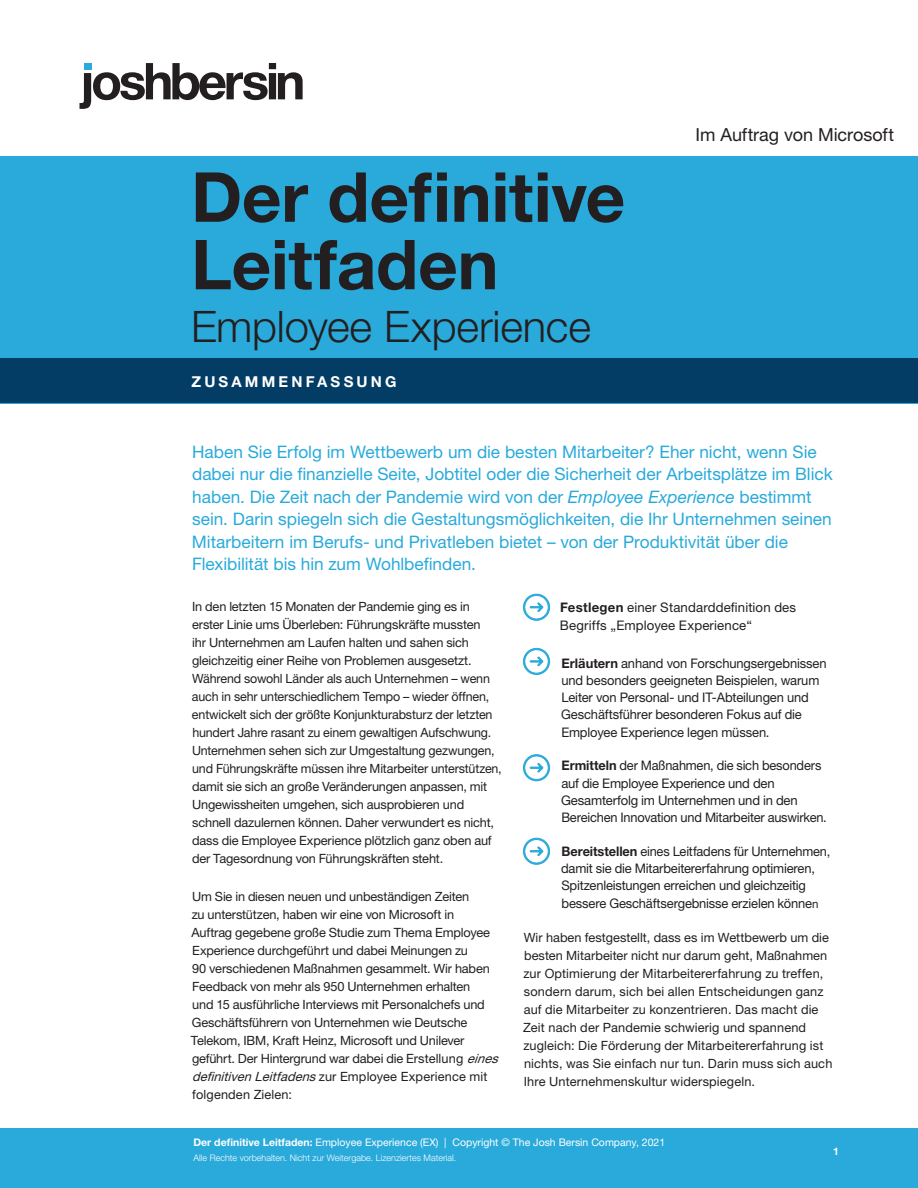
<style>
.page{position:relative;width:918px;height:1188px;background:#fff}
.page>*{position:absolute;margin:0;border:0;box-sizing:border-box;transform-origin:0 0}
.Body_Text{font:700 69px/67.5px "Helvetica Neue LT Std";letter-spacing:-.005em;color:#231f20}
.Body_Text-2{font:300 43.5px "Helvetica Neue LT Std";letter-spacing:-.005em;color:#231f20}
.Body_Text-3{font:18px "Helvetica Neue LT Std";letter-spacing:-.005em;color:#231f20}
.Body_Text-4{font:17.25px/22.5px "Helvetica Neue LT Std";color:#29aadb}
.Body_Text-5{font:700 15px "Helvetica Neue LT Std";letter-spacing:.215em;color:#fff}
.Numbered_Body_Copy{font:13.2px/17.2px "Helvetica Neue LT Std";letter-spacing:-.01em;color:#231f20}
.Body_Text-6{font:13.2px/17.2px "Helvetica Neue LT Std";letter-spacing:.01em;color:#231f20}
.Body_Text-7{font:12.75px/18px "Helvetica Neue LT Std";letter-spacing:-.01em;color:#231f20}
.Body_Text-8{font:12.75px/18px "Helvetica Neue LT Std";letter-spacing:.01em;color:#231f20}
.t1{font:10.5px "Helvetica Neue LT Std";color:#fff}
.t2{font:700 10.5px "Helvetica Neue LT Std";color:#fff}
.t3{font:300 9px "Helvetica Neue LT Std";color:#fff}
.s1{font-style:italic}
.s2{font-weight:700}
.s3{font-size:11.7px}
</style>
<div class="page">
<div style="left:0;top:1128px;width:918px;height:60px;background:#29aadb"></div>
<div style="left:0;top:156px;width:918px;height:248px;background:#29aadb"></div>
<svg style="left:79px;top:63px;width:224px;height:46px"></svg>
<div style="left:84px;top:63px;width:7px;height:7px;background:#29aadb"></div>
<div style="left:0;top:358px;width:918px;height:46px;background:#033c64"></div>
<svg style="left:523px;top:648px;width:27px;height:27px"></svg>
<svg style="left:523px;top:754px;width:27px;height:27px"></svg>
<svg style="left:523px;top:594px;width:27px;height:27px"></svg>
<svg style="left:523px;top:838px;width:27px;height:27px"></svg>
<p class="Body_Text" style="left:191px;top:162px;width:436px">Der definitive<br>Leitfaden</p>
<p class="Body_Text-2" style="left:191px;top:300px;width:401px">Employee Experience</p>
<p class="Body_Text-5" style="left:192px;top:373px;width:207px">ZUSAMMENFASSUNG</p>
<p class="Body_Text-3" style="left:696px;top:124px;width:200px">Im Auftrag von Microsoft</p>
<p class="Body_Text-4" style="left:192px;top:440px;width:642px">Haben Sie Erfolg im Wettbewerb um die besten Mitarbeiter? Eher nicht, wenn Sie dabei nur die finanzielle Seite, Jobtitel oder die Sicherheit der Arbeitsplätze im Blick haben. Die Zeit nach der Pandemie wird von der <span class="s1">Employee Experience</span> bestimmt sein. Darin spiegeln sich die Gestaltungsmöglichkeiten, die Ihr Unternehmen seinen Mitarbeitern im Berufs- und Privatleben bietet – von der Produktivität über die Flexibilität bis hin zum Wohlbefinden.</p>
<p class="Body_Text-7" style="left:192px;top:597px;width:311px">In den letzten 15 Monaten der Pandemie ging es in erster Linie ums Überleben: Führungskräfte mussten<br>ihr Unternehmen am Laufen halten und sahen sich gleichzeitig einer Reihe von Problemen ausgesetzt.<br>Während sowohl Länder als auch Unternehmen – wenn auch in sehr unterschiedlichem Tempo – wieder öffnen, entwickelt sich der größte Konjunkturabsturz der letzten hundert Jahre rasant zu einem gewaltigen Aufschwung.<br>Unternehmen sehen sich zur Umgestaltung gezwungen, und Führungskräfte müssen ihre Mitarbeiter unterstützen, damit sie sich an große Veränderungen anpassen, mit Ungewissheiten umgehen, sich ausprobieren und schnell dazulernen können. Daher verwundert es nicht, dass die Employee Experience plötzlich ganz oben auf der Tagesordnung von Führungskräften steht.</p>
<p class="Body_Text-7" style="left:191px;top:888px;width:313px">Um Sie in diesen neuen und unbeständigen Zeiten<br>zu unterstützen, haben wir eine von Microsoft in<br>Auftrag gegebene große Studie zum Thema Employee Experience durchgeführt und dabei Meinungen zu<br>90 verschiedenen Maßnahmen gesammelt. Wir haben Feedback von mehr als 950 Unternehmen erhalten<br>und 15 ausführliche Interviews mit Personalchefs und Geschäftsführern von Unternehmen wie Deutsche Telekom, IBM, Kraft Heinz, Microsoft und Unilever geführt. Der Hintergrund war dabei die Erstellung <span class="s1">eines definitivenLeitfadens</span>zur Employee Experience mit folgenden Zielen:</p>
<p class="Body_Text-6" style="left:560px;top:599px;width:238px"><span class="s2">Festlegen</span> einer Standarddefinition des<br>Begriffs „Employee Experience“</p>
<p class="Numbered_Body_Copy" style="left:561px;top:654px;width:267px"><span class="s2">Erläutern</span> anhand von Forschungsergebnissen und besonders geeigneten Beispielen, warum Leiter von Personal- und IT-Abteilungen und Geschäftsführer besonderen Fokus auf die Employee Experience legen müssen.</p>
<p class="Numbered_Body_Copy" style="left:561px;top:757px;width:267px"><span class="s2">Ermitteln</span> der Maßnahmen, die sich besonders auf die Employee Experience und den Gesamterfolg im Unternehmen und in den Bereichen Innovation und Mitarbeiter auswirken.</p>
<p class="Numbered_Body_Copy" style="left:561px;top:842px;width:271px"><span class="s2">Bereitstellen</span> eines Leitfadens für Unternehmen, damit sie die Mitarbeitererfahrung optimieren, Spitzenleistungen erreichen und gleichzeitig bessere Geschäftsergebnisse erzielen könne<span class="s3">n</span></p>
<p class="Body_Text-8" style="left:523px;top:928px;width:311px">Wir haben festgestellt, dass es im Wettbewerb um die besten Mitarbeiter nicht nur darum geht, Maßnahmen zur Optimierung der Mitarbeitererfahrung zu treffen, sondern darum, sich bei allen Entscheidungen ganz auf die Mitarbeiter zu konzentrieren. Das macht die Zeit nach der Pandemie schwierig und spannend zugleich: Die Förderung der Mitarbeitererfahrung ist nichts, was Sie einfach nur tun. Darin muss sich auch Ihre Unternehmenskultur widerspiegeln.</p>
<p class="t1" style="left:194px;top:1136px;width:473px"><span class="s2">Der definitive Leitfaden:</span> Employee Experience (EX) | Copyright © The Josh Bersin Company, 2021</p>
<p class="t3" style="left:194px;top:1152px;width:264px">Alle Rechte vorbehalten. Nicht zur Weitergabe. Lizenziertes Material.</p>
<p class="t2" style="left:833px;top:1144px;width:7px">1</p>
</div>
